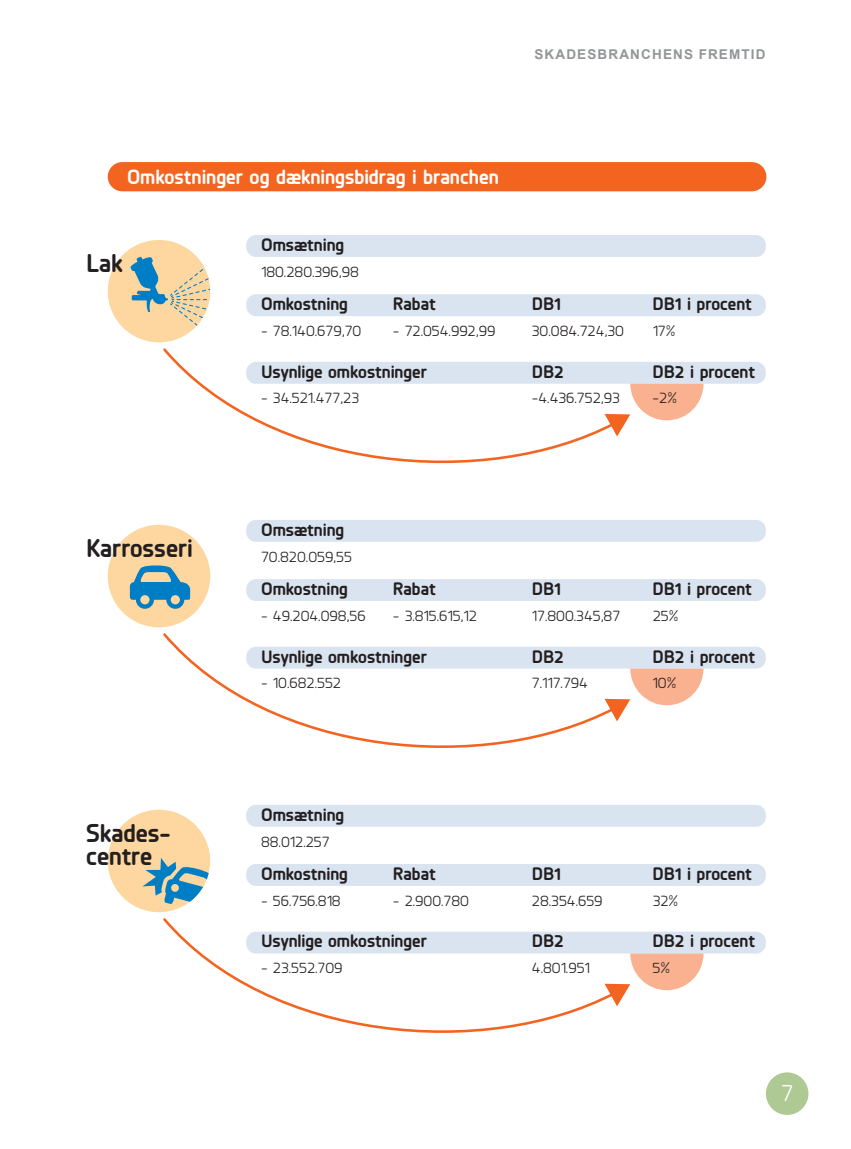
<style>
.page{position:relative;width:851px;height:1149px;background:#fff}
.page>*{position:absolute;margin:0;border:0;box-sizing:border-box;transform-origin:0 0}
.t1{font:700 25.8px/23.2px "Planer";color:#231f20}
.t2{font:24px "Planer";color:#fff}
.t3{font:700 20.7px "Planer";color:#fff}
.t4{font:700 18px "Planer";color:#231f20}
.t5{font:15.45px "Planer";color:#231f20}
.t6{font:700 13.5px "Arial";letter-spacing:.085em;color:#939598}
</style>
<div class="page">
<div style="left:765px;top:1071px;width:43px;height:43px;background:#aec994;border-radius:50%"></div>
<div style="left:108px;top:240px;width:102px;height:102px;background:#fdd79f;border-radius:50%"></div>
<div style="left:108px;top:809px;width:102px;height:102px;background:#fdd79f;border-radius:50%"></div>
<svg style="left:130px;top:256px;width:80px;height:82px"></svg>
<div style="left:108px;top:162px;width:658px;height:29px;background:#f36421;border-radius:15px"></div>
<div style="left:246px;top:235px;width:519px;height:22px;background:#dae4f0;border-radius:10px"></div>
<div style="left:246px;top:294px;width:519px;height:22px;background:#dae4f0;border-radius:10px"></div>
<div style="left:246px;top:362px;width:519px;height:21px;background:#dae4f0;border-radius:10px"></div>
<svg style="left:163px;top:348px;width:441px;height:116px"></svg>
<svg style="left:604px;top:383px;width:99px;height:53px"></svg>
<div style="left:108px;top:524px;width:102px;height:103px;background:#fdd79f;border-radius:50%"></div>
<div style="left:246px;top:519px;width:519px;height:22px;background:#dae4f0;border-radius:10px"></div>
<div style="left:246px;top:579px;width:519px;height:22px;background:#dae4f0;border-radius:10px"></div>
<div style="left:246px;top:646px;width:519px;height:22px;background:#dae4f0;border-radius:10px"></div>
<svg style="left:163px;top:633px;width:454px;height:115px"></svg>
<svg style="left:604px;top:668px;width:99px;height:53px"></svg>
<svg style="left:142px;top:858px;width:68px;height:53px"></svg>
<div style="left:246px;top:804px;width:519px;height:22px;background:#dae4f0;border-radius:10px"></div>
<div style="left:246px;top:863px;width:519px;height:22px;background:#dae4f0;border-radius:10px"></div>
<div style="left:246px;top:931px;width:519px;height:22px;background:#dae4f0;border-radius:10px"></div>
<svg style="left:163px;top:918px;width:454px;height:115px"></svg>
<svg style="left:604px;top:953px;width:99px;height:52px"></svg>
<svg style="left:130px;top:565px;width:60px;height:43px"></svg>
<p class="t6" style="left:534px;top:44px;width:233px">SKADESBRANCHENS FREMTID</p>
<p class="t3" style="left:127px;top:161px;width:373px">Omkostninger og dækningsbidrag i branchen</p>
<p class="t1" style="left:86px;top:249px;width:38px">Lak</p>
<p class="t1" style="left:86px;top:534px;width:108px">Karrosseri</p>
<p class="t4" style="left:261px;top:232px;width:85px">Omsætning</p>
<p class="t5" style="left:261px;top:261px;width:99px">180.280.396,98</p>
<p class="t4" style="left:261px;top:291px;width:88px">Omkostning</p>
<p class="t4" style="left:393px;top:291px;width:44px">Rabat</p>
<p class="t4" style="left:532px;top:291px;width:30px">DB1</p>
<p class="t4" style="left:652px;top:291px;width:101px">DB1 i procent</p>
<p class="t5" style="left:261px;top:321px;width:102px">- 78.140.679,70</p>
<p class="t5" style="left:393px;top:321px;width:104px">- 72.054.992,99</p>
<p class="t5" style="left:532px;top:321px;width:94px">30.084.724,30</p>
<p class="t5" style="left:652px;top:321px;width:24px">17%</p>
<p class="t4" style="left:261px;top:358px;width:167px">Usynlige omkostninger</p>
<p class="t4" style="left:532px;top:358px;width:33px">DB2</p>
<p class="t4" style="left:652px;top:358px;width:104px">DB2 i procent</p>
<p class="t5" style="left:261px;top:388px;width:99px">- 34.521.477,23</p>
<p class="t5" style="left:532px;top:388px;width:89px">-4.436.752,93</p>
<p class="t5" style="left:652px;top:388px;width:26px">-2%</p>
<p class="t4" style="left:261px;top:516px;width:85px">Omsætning</p>
<p class="t5" style="left:261px;top:546px;width:92px">70.820.059,55</p>
<p class="t4" style="left:261px;top:576px;width:88px">Omkostning</p>
<p class="t4" style="left:393px;top:576px;width:44px">Rabat</p>
<p class="t4" style="left:532px;top:576px;width:30px">DB1</p>
<p class="t4" style="left:652px;top:576px;width:101px">DB1 i procent</p>
<p class="t5" style="left:261px;top:605px;width:106px">- 49.204.098,56</p>
<p class="t5" style="left:393px;top:605px;width:86px">- 3.815.615,12</p>
<p class="t5" style="left:532px;top:605px;width:90px">17.800.345,87</p>
<p class="t5" style="left:652px;top:605px;width:27px">25%</p>
<p class="t4" style="left:261px;top:643px;width:167px">Usynlige omkostninger</p>
<p class="t4" style="left:532px;top:643px;width:33px">DB2</p>
<p class="t4" style="left:652px;top:643px;width:104px">DB2 i procent</p>
<p class="t5" style="left:261px;top:672px;width:81px">- 10.682.552</p>
<p class="t5" style="left:532px;top:672px;width:58px">7.117.794</p>
<p class="t5" style="left:652px;top:672px;width:25px">10%</p>
<p class="t1" style="left:86px;top:819px;width:86px">Skades&shy;centre</p>
<p class="t4" style="left:261px;top:801px;width:85px">Omsætning</p>
<p class="t5" style="left:261px;top:831px;width:70px">88.012.257</p>
<p class="t4" style="left:261px;top:860px;width:88px">Omkostning</p>
<p class="t4" style="left:393px;top:860px;width:44px">Rabat</p>
<p class="t4" style="left:532px;top:860px;width:30px">DB1</p>
<p class="t4" style="left:652px;top:860px;width:101px">DB1 i procent</p>
<p class="t5" style="left:261px;top:890px;width:81px">- 56.756.818</p>
<p class="t5" style="left:393px;top:890px;width:78px">- 2.900.780</p>
<p class="t5" style="left:532px;top:890px;width:72px">28.354.659</p>
<p class="t5" style="left:652px;top:890px;width:27px">32%</p>
<p class="t4" style="left:261px;top:927px;width:167px">Usynlige omkostninger</p>
<p class="t4" style="left:532px;top:927px;width:33px">DB2</p>
<p class="t4" style="left:652px;top:927px;width:104px">DB2 i procent</p>
<p class="t5" style="left:261px;top:957px;width:83px">- 23.552.709</p>
<p class="t5" style="left:532px;top:957px;width:59px">4.801.951</p>
<p class="t5" style="left:652px;top:957px;width:19px">5%</p>
<h2 class="t2" style="left:781px;top:1076px;width:14px">7</h2>
</div>
